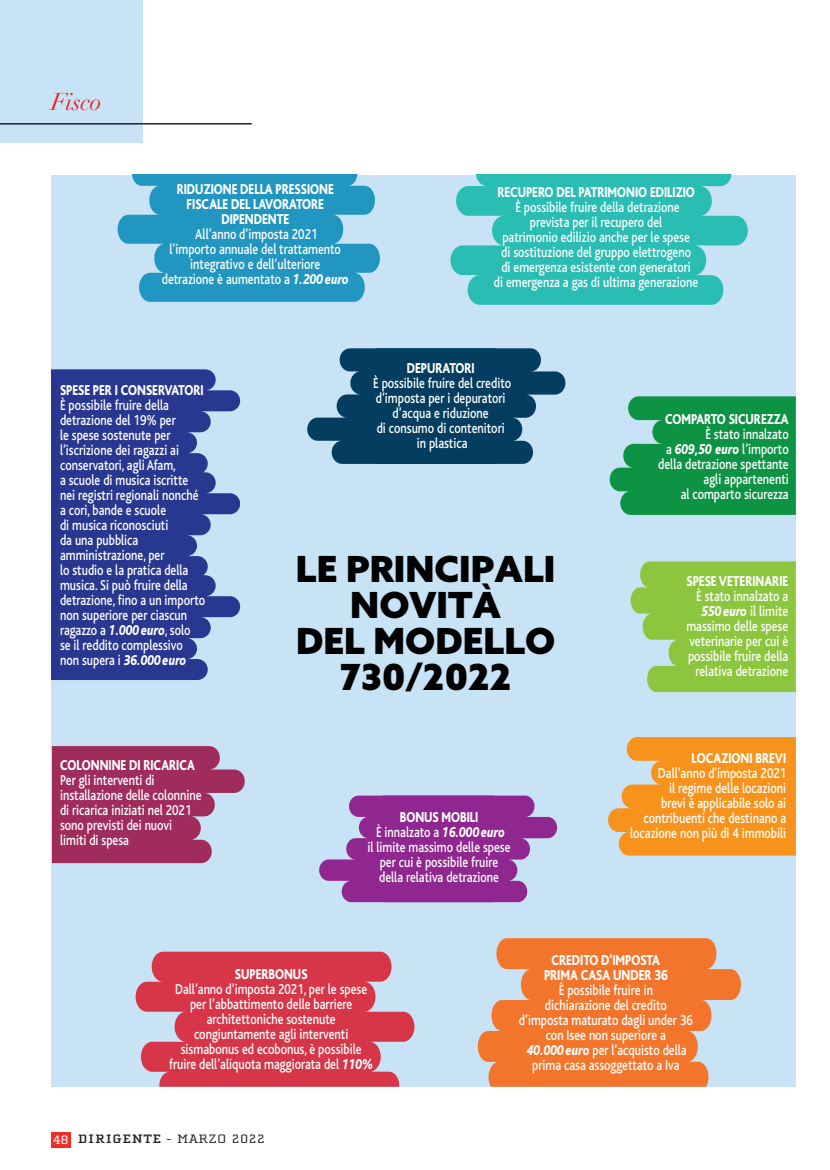
<style>
.page{position:relative;width:830px;height:1170px;background:#fff}
.page>*{position:absolute;margin:0;border:0;box-sizing:border-box;transform-origin:0 0}
.t1{font:900 36px/36px "Azo Sans";color:#000001;text-align:center}
.t2{font:italic 24px "Didot LH";letter-spacing:-.01em;color:#ee1d23}
.t3{font:500 15px/15px "Bliss";color:#fff;text-align:center;scale:.8 1}
.t4{font:800 15px/15px "Bliss";color:#fff;text-align:center;scale:.8 1}
.t5{font:12.6px "Cholla Slab";letter-spacing:.05em;color:#231f20;scale:1.2 1}
.s1{font-weight:800;font-style:italic}
.s2{font-weight:800}
.s3{font-size:14.7px}
.s4{color:#fff}
.s5{font-weight:700}
</style>
<div class="page">
<div style="left:0;top:0;width:143px;height:143px;background:#c8e3f5"></div>
<hr style="left:0;top:123px;width:251px;height:1px;background:#231f20">
<div style="left:51px;top:1131px;width:20px;height:16px;background:#ee2e29"></div>
<div style="left:51px;top:175px;width:744px;height:911px;background:#c8e3f5"></div>
<svg style="left:307px;top:348px;width:258px;height:116px"></svg>
<svg style="left:477px;top:938px;width:263px;height:148px;fill:#f3752c"></svg>
<svg style="left:609px;top:396px;width:186px;height:119px;background:#219b57"></svg>
<svg style="left:630px;top:561px;width:165px;height:131px;background:#92c954"></svg>
<svg style="left:608px;top:737px;width:187px;height:118px;background:#f29b33"></svg>
<svg style="left:51px;top:369px;width:189px;height:311px;background:#3d4e9d"></svg>
<svg style="left:117px;top:175px;width:263px;height:127px"></svg>
<svg style="left:135px;top:951px;width:279px;height:135px"></svg>
<svg style="left:450px;top:175px;width:297px;height:130px;background:#42c2bd"></svg>
<svg style="left:52px;top:746px;width:193px;height:117px;background:#a54772"></svg>
<svg style="left:319px;top:795px;width:238px;height:107px"></svg>
<h2 class="t2" style="left:51px;top:87px;width:52px">Fisco</h2>
<p class="t4" style="left:177px;top:182px;width:198px">RIDUZIONE DELLA PRESSIONE<br>FISCALE DEL LAVORATORE<br>DIPENDENTE</p>
<p class="t3" style="left:162px;top:227px;width:235px">All’anno d’imposta 2021<br>l’importo annuale del trattamento integrativo e dell’ulteriore<br>detrazione è aumentato a <span class="s1">1.200 euro</span></p>
<p class="t3" style="left:493px;top:185px;width:257px"><span class="s2">RECUPERO DEL PATRIMONIO EDILIZIO </span><span class="s3">È</span> possibile fruire della detrazione prevista per il recupero del<br>patrimonio edilizio anche per le spese<br>di sostituzione del gruppo elettrogeno<br>di emergenza esistente con generatori<br>di emergenza a gas di ultima generazione</p>
<p class="t3" style="left:60px;top:383px;width:183px;text-align:left"><span class="s2">SPESE PER I CONSERVATORI<br></span><span class="s3">È</span> possibile fruire della detrazione del 19% per<br>le spese sostenute per l’iscrizione dei ragazzi ai conservatori, agli Afam,<br>a scuole di musica iscritte nei registri regionali nonché a cori, bande e scuole<br>di musica riconosciuti<br>da una pubblica amministrazione, per<br>lo studio e la pratica della musica. Si può fruire della detrazione, fino a un importo non superiore per ciascun ragazzo a <span class="s1">1.000 euro</span>, solo<br>se il reddito complessivo non supera i <span class="s1">36.000 euro</span></p>
<p class="t4" style="left:60px;top:758px;width:170px">COLONNINE DI RICARICA</p>
<p class="t3" style="left:60px;top:773px;width:178px;text-align:left">Per gli interventi di installazione delle colonnine di ricarica iniziati nel 2021 sono previsti dei nuovi limiti di spesa</p>
<p class="t4" style="left:406px;top:361px;width:86px">DEPURATORI</p>
<p class="t3" style="left:373px;top:376px;width:174px">È possibile fruire del credito d’imposta per i depuratori d’acqua e riduzione<br>di consumo di contenitori in plastica</p>
<h1 class="t1" style="left:296px;top:550px;width:261px">LE PRINCIPALI<br>NOVITÀ<br>DEL MODELLO<br>730/2022</h1>
<p class="t3" style="left:367px;top:809px;width:180px"><span class="s2">BONUS MOBILI<br></span>È innalzato a <span class="s1">16.000 euro<br></span>il limite massimo delle spese per cui è possibile fruire della relativa detrazione</p>
<p class="t4" style="left:664px;top:411px;width:156px">COMPARTO SICUREZZA</p>
<p class="t3" style="left:658px;top:426px;width:165px;text-align:right">È stato innalzato<br>a <span class="s1">609,50 euro</span> l’importo della detrazione spettante agli appartenenti<br>al comparto sicurezza</p>
<p class="t4" style="left:686px;top:574px;width:129px">SPESE VETERINARIE</p>
<p class="t3" style="left:686px;top:589px;width:129px;text-align:right">È stato innalzato a<br><span class="s1">550 euro</span> il limite massimo delle spese veterinarie per cui è possibile fruire della relativa detrazione</p>
<p class="t4" style="left:691px;top:751px;width:120px">LOCAZIONI BREVI</p>
<p class="t3" style="left:630px;top:766px;width:196px;text-align:right">Dall’anno d'imposta 2021<br>il regime delle locazioni<br>brevi è applicabile solo ai contribuenti che destinano a locazione non più di 4 immobili</p>
<p class="t4" style="left:235px;top:967px;width:92px">SUPERBONUS</p>
<p class="t3" style="left:169px;top:981px;width:256px">Dall’anno d’imposta 2021, per le spese per l’abbattimento delle barriere architettoniche sostenute congiuntamente agli interventi sismabonus ed ecobonus, è possibile fruire dell’aliquota maggiorata del <span class="s1">110%</span></p>
<p class="t5" style="left:53px;top:1132px;width:178px"><span class="s4">48</span> <span class="s5">DIRIGENTE</span> - MARZO 2022</p>
<p class="t4" style="left:543px;top:953px;width:156px">CREDITO D’IMPOSTA<br>PRIMA CASA UNDER 36</p>
<p class="t3" style="left:518px;top:983px;width:219px">È possibile fruire in<br>dichiarazione del credito d’imposta maturato dagli under 36 con Isee non superiore a<br><span class="s1">40.000 euro</span> per l’acquisto della prima casa assoggettato a Iva</p>
</div>
